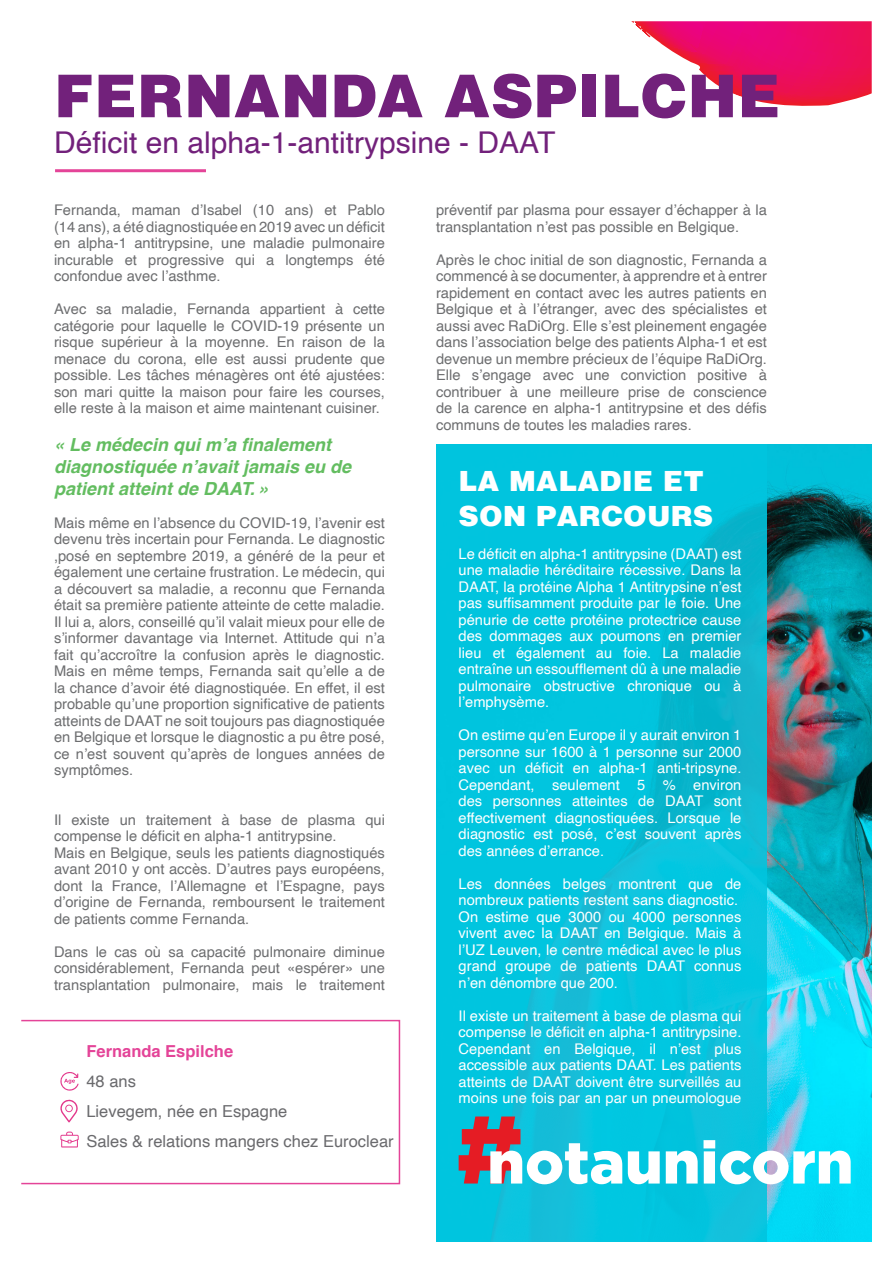
<style>
.page{position:relative;width:893px;height:1263px;background:#fff}
.page>*{position:absolute;margin:0;border:0;box-sizing:border-box;transform-origin:0 0}
.t1{font:900 60px "Helvetica";color:#72217b}
.t2{font:30px "Helvetica";color:#72217b}
.t3{font:900 28.5px/34.2px "Helvetica";color:#fff}
.Paragraph_Style_3{font:italic 700 18px/21.6px "Helvetica";color:#63bd60}
.t4{font:16.5px/30px "Helvetica";color:#6a6a6d}
.Paragraph_Style_1{font:14.7px/16.5px "Helvetica";color:#6d6e70;text-align:justify}
.Paragraph_Style_1-2{font:14.7px/16.5px "Helvetica";color:#fff;text-align:justify}
.s1{font-weight:700;color:#e44498}
</style>
<div class="page">
<svg style="left:631px;top:21px;width:241px;height:85px"></svg>
<img style="left:767px;top:444px;width:105px;height:798px">
<svg style="left:437px;top:444px;width:330px;height:798px;fill:#01c4de"></svg>
<div style="left:21px;top:1020px;width:379px;height:164px;border:2px solid #e44498"></div>
<hr style="left:55px;top:169px;width:151px;height:3px;background:#e44498">
<svg style="left:459px;top:1116px;width:163px;height:68px"></svg>
<svg style="left:628px;top:1151px;width:32px;height:33px"></svg>
<svg style="left:666px;top:1140px;width:185px;height:44px"></svg>
<svg style="left:60px;top:1072px;width:19px;height:19px"></svg>
<svg style="left:60px;top:1099px;width:18px;height:23px"></svg>
<svg style="left:60px;top:1131px;width:19px;height:16px"></svg>
<p class="t1" style="left:54px;top:60px;width:728px">FERNANDA ASPILCHE</p>
<p class="t2" style="left:54px;top:120px;width:503px">Déficit en alpha-1-antitrypsine - DAAT</p>
<p class="Paragraph_Style_1" style="left:54px;top:202px;width:332px">Fernanda, maman d’Isabel (10 ans) et Pablo (14 ans), a été diagnostiquée en 2019 avec un déficit en alpha-1 antitrypsine, une maladie pulmonaire incurable et progressive qui a longtemps été confondue avec l’asthme.</p>
<p class="Paragraph_Style_1" style="left:54px;top:301px;width:332px">Avec sa maladie, Fernanda appartient à cette catégorie pour laquelle le COVID-19 présente un risque supérieur à la moyenne. En raison de la menace du corona, elle est aussi prudente que possible. Les tâches ménagères ont été ajustées: son mari quitte la maison pour faire les courses, elle reste à la maison et aime maintenant cuisiner.</p>
<p class="Paragraph_Style_3" style="left:54px;top:434px;width:299px">« Le médecin qui m’a finalement diagnostiquée n’avait jamais eu de patient atteint de DAAT. »</p>
<p class="Paragraph_Style_1" style="left:54px;top:515px;width:332px">Mais même en l’absence du COVID-19, l’avenir est devenu très incertain pour Fernanda. Le diagnostic ,posé en septembre 2019, a généré de la peur et également une certaine frustration. Le médecin, qui a découvert sa maladie, a reconnu que Fernanda était sa première patiente atteinte de cette maladie.<br>Il lui a, alors, conseillé qu’il valait mieux pour elle de s’informer davantage via Internet. Attitude qui n’a fait qu’accroître la confusion après le diagnostic.<br>Mais en même temps, Fernanda sait qu’elle a de la chance d’avoir été diagnostiquée. En effet, il est probable qu’une proportion significative de patients atteints de DAAT ne soit toujours pas diagnostiquée en Belgique et lorsque le diagnostic a pu être posé, ce n’est souvent qu’après de longues années de symptômes.</p>
<p class="Paragraph_Style_1" style="left:54px;top:812px;width:332px">Il existe un traitement à base de plasma qui compense le déficit en alpha-1 antitrypsine.</p>
<p class="Paragraph_Style_1" style="left:54px;top:845px;width:332px">Mais en Belgique, seuls les patients diagnostiqués avant 2010 y ont accès. D’autres pays européens, dont la France, l’Allemagne et l’Espagne, pays d’origine de Fernanda, remboursent le traitement de patients comme Fernanda.</p>
<p class="Paragraph_Style_1" style="left:54px;top:944px;width:332px">Dans le cas où sa capacité pulmonaire diminue considérablement, Fernanda peut «espérer» une transplantation pulmonaire, mais le traitement</p>
<p class="t4" style="left:86px;top:1037px;width:309px"><span class="s1">Fernanda Espilche<br></span>48 ans<br>Lievegem, née en Espagne<br>Sales &amp; relations mangers chez Euroclear</p>
<p class="Paragraph_Style_1" style="left:436px;top:202px;width:332px">préventif par plasma pour essayer d’échapper à la transplantation n’est pas possible en Belgique.</p>
<p class="Paragraph_Style_1" style="left:436px;top:252px;width:332px">Après le choc initial de son diagnostic, Fernanda a commencé à se documenter, à apprendre et à entrer rapidement en contact avec les autres patients en Belgique et à l’étranger, avec des spécialistes et aussi avec RaDiOrg. Elle s’est pleinement engagée dans l’association belge des patients Alpha-1 et est devenue un membre précieux de l’équipe RaDiOrg.<br>Elle s’engage avec une conviction positive à contribuer à une meilleure prise de conscience de la carence en alpha-1 antitrypsine et des défis communs de toutes les maladies rares.</p>
<p class="t3" style="left:459px;top:464px;width:256px">LA MALADIE ET<br>SON PARCOURS</p>
<p class="Paragraph_Style_1-2" style="left:459px;top:546px;width:284px">Le déficit en alpha-1 antitrypsine (DAAT) est une maladie héréditaire récessive. Dans la DAAT, la protéine Alpha 1 Antitrypsine n’est pas suffisamment produite par le foie. Une pénurie de cette protéine protectrice cause des dommages aux poumons en premier lieu et également au foie. La maladie entraîne un essoufflement dû à une maladie pulmonaire obstructive chronique ou à l’emphysème.</p>
<p class="Paragraph_Style_1-2" style="left:459px;top:727px;width:284px">On estime qu’en Europe il y aurait environ 1 personne sur 1600 à 1 personne sur 2000 avec un déficit en alpha-1 anti-tripsyne.<br>Cependant, seulement 5 % environ des personnes atteintes de DAAT sont effectivement diagnostiquées. Lorsque le diagnostic est posé, c’est souvent après des années d’errance.</p>
<p class="Paragraph_Style_1-2" style="left:459px;top:876px;width:284px">Les données belges montrent que de nombreux patients restent sans diagnostic.</p>
<p class="Paragraph_Style_1-2" style="left:459px;top:909px;width:284px">On estime que 3000 ou 4000 personnes vivent avec la DAAT en Belgique. Mais à l’UZ Leuven, le centre médical avec le plus grand groupe de patients DAAT connus n’en dénombre que 200.</p>
<p class="Paragraph_Style_1-2" style="left:459px;top:1008px;width:284px">Il existe un traitement à base de plasma qui compense le déficit en alpha-1 antitrypsine.<br>Cependant en Belgique, il n’est plus accessible aux patients DAAT. Les patients atteints de DAAT doivent être surveillés au moins une fois par an par un pneumologue</p>
</div>
